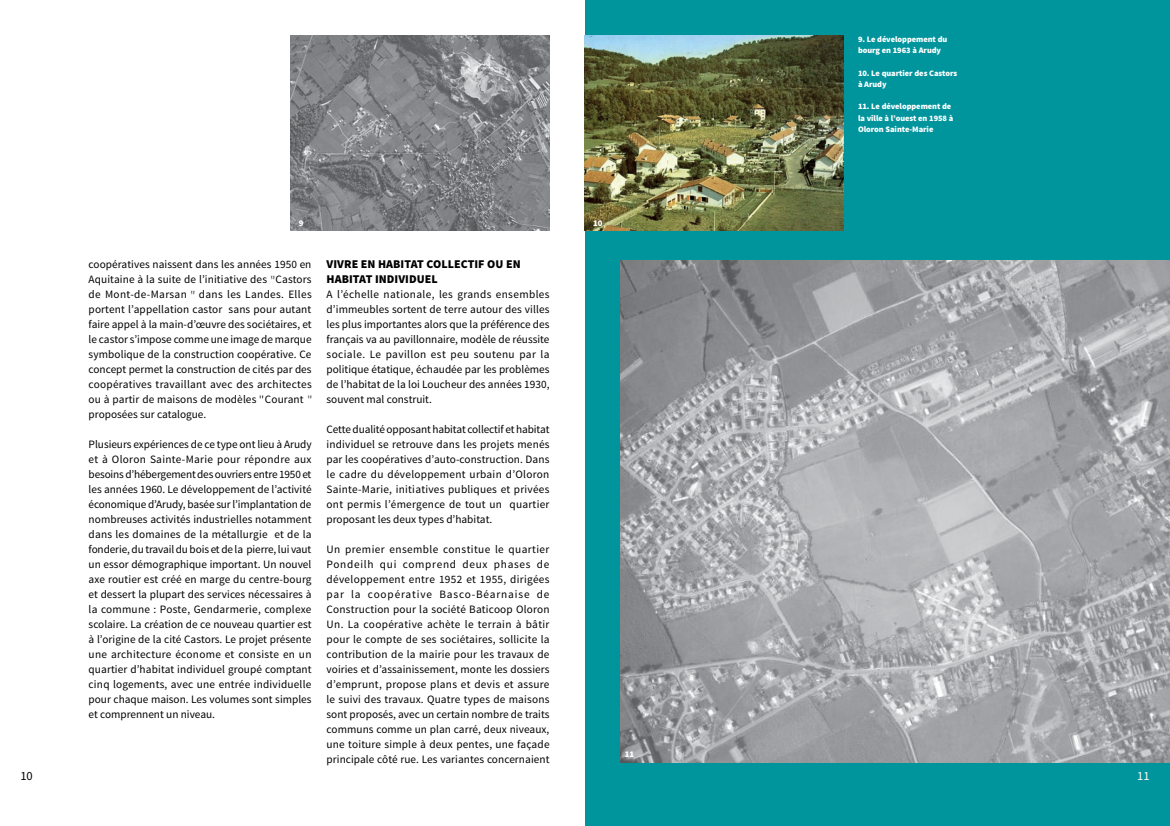
<style>
.page{position:relative;width:1170px;height:826px;background:#fff}
.page>*{position:absolute;margin:0;border:0;box-sizing:border-box;transform-origin:0 0}
.t1{font:12.5px "Source Sans Pro";color:#000}
.t2{font:12.5px "Source Sans Pro";color:#fff}
.t3{font:900 11.88px/15px "Source Sans Pro";letter-spacing:.005em;color:#000}
.t4{font:11.25px/15px "Source Sans Pro";letter-spacing:.005em;color:#000;text-align:justify}
.t5{font:900 8.75px "Source Sans Pro";color:#fff}
.t6{font:900 8.38px/11.2px "Source Sans Pro";letter-spacing:-.005em;color:#fff}
</style>
<div class="page">
<div style="left:585px;top:0;width:584px;height:826px;background:#00949c"></div>
<img style="left:620px;top:260px;width:549px;height:502px">
<img style="left:585px;top:35px;width:258px;height:195px">
<img style="left:290px;top:35px;width:259px;height:195px">
<svg style="left:270px;top:275px;width:5px;height:5px"></svg>
<svg style="left:190px;top:290px;width:5px;height:5px"></svg>
<svg style="left:259px;top:395px;width:5px;height:4px"></svg>
<svg style="left:307px;top:395px;width:5px;height:4px"></svg>
<p class="t5" style="left:299px;top:217px;width:6px">9</p>
<p class="t4" style="left:89px;top:257px;width:224px;text-align:left">coopératives naissent dans les années 1950 en Aquitaine à la suite de l’initiative des Castors de Mont-de-Marsan dans les Landes. Elles portent l’appellation castor sans pour autant faire appel à la main-d’œuvre des sociétaires, et le castor s’impose comme une image de marque symbolique de la construction coopérative. Ce concept permet la construction de cités par des coopératives travaillant avec des architectes ou à partir de maisons de modèles Courant proposées sur catalogue.</p>
<p class="t4" style="left:89px;top:437px;width:224px">Plusieurs expériences de ce type ont lieu à Arudy et à Oloron Sainte-Marie pour répondre aux besoins d’hébergement des ouvriers entre 1950 et les années 1960. Le développement de l’activité économique d’Arudy, basée sur l’implantation de nombreuses activités industrielles notamment dans les domaines de la métallurgie et de la fonderie, du travail du bois et de la pierre, lui vaut un essor démographique important. Un nouvel axe routier est créé en marge du centre-bourg et dessert la plupart des services nécessaires à la commune : Poste, Gendarmerie, complexe scolaire. La création de ce nouveau quartier est à l’origine de la cité Castors. Le projet présente une architecture économe et consiste en un quartier d’habitat individuel groupé comptant cinq logements, avec une entrée individuelle pour chaque maison. Les volumes sont simples et comprennent un niveau.</p>
<p class="t3" style="left:326px;top:257px;width:196px">Vivre en habitat collectif ou en habitat individuel</p>
<p class="t4" style="left:326px;top:287px;width:224px">A l’échelle nationale, les grands ensembles d’immeubles sortent de terre autour des villes les plus importantes alors que la préférence des français va au pavillonnaire, modèle de réussite sociale. Le pavillon est peu soutenu par la politique étatique, échaudée par les problèmes de l’habitat de la loi Loucheur des années 1930, souvent mal construit.</p>
<p class="t4" style="left:326px;top:422px;width:224px">Cette dualité opposant habitat collectif et habitat individuel se retrouve dans les projets menés par les coopératives d’auto-construction. Dans le cadre du développement urbain d’Oloron Sainte-Marie, initiatives publiques et privées ont permis l’émergence de tout un quartier proposant les deux types d’habitat.</p>
<p class="t4" style="left:326px;top:542px;width:224px">Un premier ensemble constitue le quartier Pondeilh qui comprend deux phases de développement entre 1952 et 1955, dirigées par la coopérative Basco-Béarnaise de Construction pour la société Baticoop Oloron Un. La coopérative achète le terrain à bâtir pour le compte de ses sociétaires, sollicite la contribution de la mairie pour les travaux de voiries et d’assainissement, monte les dossiers d’emprunt, propose plans et devis et assure le suivi des travaux. Quatre types de maisons sont proposés, avec un certain nombre de traits communs comme un plan carré, deux niveaux, une toiture simple à deux pentes, une façade principale côté rue. Les variantes concernaient</p>
<p class="t5" style="left:593px;top:217px;width:11px">10</p>
<p class="t5" style="left:624px;top:749px;width:11px">11</p>
<p class="t6" style="left:857px;top:34px;width:91px">9. Le développement du bourg en 1963 à Arudy</p>
<p class="t6" style="left:857px;top:67px;width:101px">10. Le quartier des Castors à Arudy</p>
<p class="t6" style="left:857px;top:101px;width:97px">11. Le développement de la ville à l’ouest en 1958 à<br>Oloron Sainte-Marie</p>
<p class="t1" style="left:20px;top:768px;width:14px">10</p>
<p class="t2" style="left:1136px;top:768px;width:14px">11</p>
</div>
